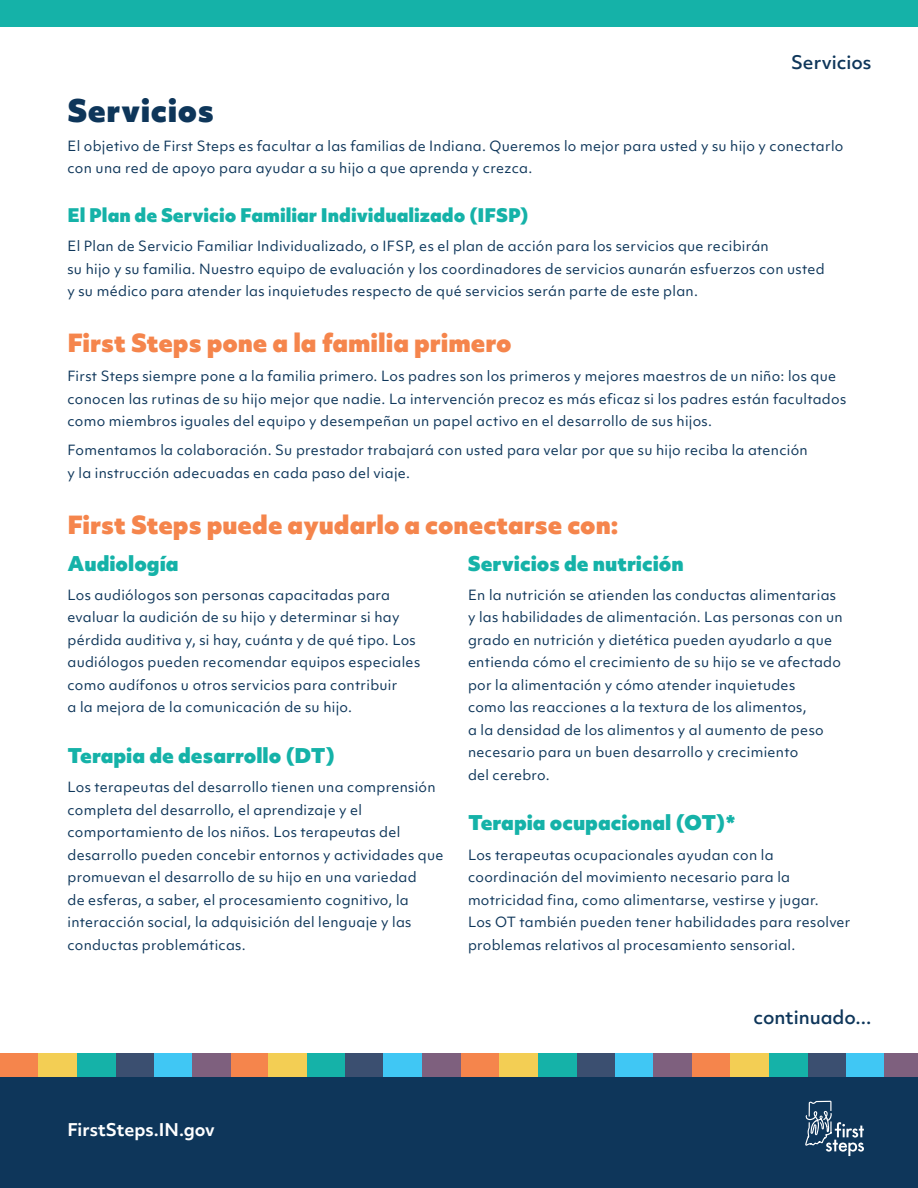
<style>
.page{position:relative;width:918px;height:1188px;background:#fff}
.page>*{position:absolute;margin:0;border:0;box-sizing:border-box;transform-origin:0 0}
.t1{font:900 30px "Objektiv Mk 2";letter-spacing:.02em;color:#0e365a}
.t2{font:900 24px "Objektiv Mk 2";color:#f5854c}
.t3{font:900 19.5px "Objektiv Mk 2";color:#15b2a8}
.t4{font:900 18px "Objektiv Mk 2";color:#15b2a8}
.t5{font:500 18px "Objektiv Mk 2";color:#0e365a}
.t6{font:700 16.8px "Objektiv Mk 2";color:#fff}
.t7{font:13.5px/22.5px "Objektiv Mk 1";letter-spacing:.02em;color:#0e365a}
</style>
<div class="page">
<div style="left:0;top:0;width:918px;height:27px;background:#15b2a8"></div>
<div style="left:0;top:1077px;width:918px;height:111px;background:#0e365a"></div>
<div style="left:807px;top:1054px;width:39px;height:23px;background:#3b4f70"></div>
<div style="left:846px;top:1054px;width:39px;height:23px;background:#40c7f4"></div>
<div style="left:692px;top:1054px;width:39px;height:23px;background:#f5854c"></div>
<div style="left:769px;top:1054px;width:39px;height:23px;background:#15b2a8"></div>
<div style="left:884px;top:1054px;width:34px;height:23px;background:#7e607e"></div>
<div style="left:730px;top:1054px;width:39px;height:23px;background:#f3ce54"></div>
<div style="left:345px;top:1054px;width:39px;height:23px;background:#3b4f70"></div>
<div style="left:383px;top:1054px;width:39px;height:23px;background:#40c7f4"></div>
<div style="left:230px;top:1054px;width:38px;height:23px;background:#f5854c"></div>
<div style="left:307px;top:1054px;width:38px;height:23px;background:#15b2a8"></div>
<div style="left:422px;top:1054px;width:39px;height:23px;background:#7e607e"></div>
<div style="left:268px;top:1054px;width:39px;height:23px;background:#f3ce54"></div>
<div style="left:576px;top:1054px;width:39px;height:23px;background:#3b4f70"></div>
<div style="left:615px;top:1054px;width:39px;height:23px;background:#40c7f4"></div>
<div style="left:461px;top:1054px;width:39px;height:23px;background:#f5854c"></div>
<div style="left:538px;top:1054px;width:39px;height:23px;background:#15b2a8"></div>
<div style="left:653px;top:1054px;width:39px;height:23px;background:#7e607e"></div>
<div style="left:499px;top:1054px;width:39px;height:23px;background:#f3ce54"></div>
<div style="left:115px;top:1054px;width:39px;height:23px;background:#3b4f70"></div>
<div style="left:154px;top:1054px;width:39px;height:23px;background:#40c7f4"></div>
<div style="left:0;top:1054px;width:39px;height:23px;background:#f5854c"></div>
<div style="left:77px;top:1054px;width:39px;height:23px;background:#15b2a8"></div>
<div style="left:192px;top:1054px;width:39px;height:23px;background:#7e607e"></div>
<div style="left:38px;top:1054px;width:39px;height:23px;background:#f3ce54"></div>
<svg style="left:805px;top:1101px;width:59px;height:55px"></svg>
<h3 class="t5" style="left:791px;top:49px;width:82px">Servicios</h3>
<h2 class="t1" style="left:68px;top:88px;width:148px">Servicios</h2>
<p class="t7" style="left:68px;top:134px;width:777px">El objetivo de First Steps es facultar a las familias de Indiana. Queremos lo mejor para usted y su hijo y conectarlo con una red de apoyo para ayudar a su hijo a que aprenda y crezca.</p>
<h3 class="t4" style="left:68px;top:202px;width:463px">El Plan de Servicio Familiar Individualizado (IFSP)</h3>
<p class="t7" style="left:68px;top:235px;width:759px">El Plan de Servicio Familiar Individualizado, o IFSP, es el plan de acción para los servicios que recibirán<br>su hijo y su familia. Nuestro equipo de evaluación y los coordinadores de servicios aunarán esfuerzos con usted y su médico para atender las inquietudes respecto de qué servicios serán parte de este plan.</p>
<h2 class="t2" style="left:68px;top:325px;width:446px">First Steps pone a la familia primero</h2>
<p class="t7" style="left:68px;top:365px;width:780px">First Steps siempre pone a la familia primero. Los padres son los primeros y mejores maestros de un niño: los que conocen las rutinas de su hijo mejor que nadie. La intervención precoz es más eficaz si los padres están facultados como miembros iguales del equipo y desempeñan un papel activo en el desarrollo de sus hijos.</p>
<p class="t7" style="left:68px;top:439px;width:742px">Fomentamos la colaboración. Su prestador trabajará con usted para velar por que su hijo reciba la atención y la instrucción adecuadas en cada paso del viaje.</p>
<h2 class="t2" style="left:68px;top:507px;width:552px">First Steps puede ayudarlo a conectarse con:</h2>
<h3 class="t3" style="left:68px;top:549px;width:113px">Audiología</h3>
<p class="t7" style="left:68px;top:583px;width:324px">Los audiólogos son personas capacitadas para</p>
<p class="t7" style="left:68px;top:606px;width:334px">evaluar la audición de su hijo y determinar si hay</p>
<p class="t7" style="left:68px;top:628px;width:350px">pérdida auditiva y, si hay, cuánta y de qué tipo. Los</p>
<p class="t7" style="left:68px;top:651px;width:354px">audiólogos pueden recomendar equipos especiales</p>
<p class="t7" style="left:68px;top:673px;width:331px">como audífonos u otros servicios para contribuir</p>
<p class="t7" style="left:68px;top:696px;width:286px">a la mejora de la comunicación de su hijo.</p>
<h3 class="t3" style="left:468px;top:549px;width:217px">Servicios de nutrición</h3>
<p class="t7" style="left:468px;top:583px;width:376px">En la nutrición se atienden las conductas alimentarias y las habilidades de alimentación. Las personas con un grado en nutrición y dietética pueden ayudarlo a que entienda cómo el crecimiento de su hijo se ve afectado por la alimentación y cómo atender inquietudes<br>como las reacciones a la textura de los alimentos,<br>a la densidad de los alimentos y al aumento de peso necesario para un buen desarrollo y crecimiento<br>del cerebro.</p>
<h3 class="t3" style="left:68px;top:741px;width:269px">Terapia de desarrollo (DT)</h3>
<p class="t7" style="left:67px;top:776px;width:370px">Los terapeutas del desarrollo tienen una comprensión completa del desarrollo, el aprendizaje y el</p>
<p class="t7" style="left:67px;top:821px;width:377px">comportamiento de los niños. Los terapeutas del desarrollo pueden concebir entornos y actividades que</p>
<p class="t7" style="left:67px;top:866px;width:351px">promuevan el desarrollo de su hijo en una variedad</p>
<p class="t7" style="left:67px;top:888px;width:343px">de esferas, a saber, el procesamiento cognitivo, la</p>
<p class="t7" style="left:67px;top:911px;width:345px">interacción social, la adquisición del lenguaje y las</p>
<p class="t7" style="left:67px;top:933px;width:180px">conductas problemáticas.</p>
<h3 class="t3" style="left:468px;top:809px;width:269px">Terapia ocupacional (OT)*</h3>
<p class="t7" style="left:468px;top:843px;width:384px">Los terapeutas ocupacionales ayudan con la coordinación del movimiento necesario para la motricidad fina, como alimentarse, vestirse y jugar.<br>Los OT también pueden tener habilidades para resolver problemas relativos al procesamiento sensorial.</p>
<p class="t6" style="left:68px;top:1118px;width:149px">FirstSteps.IN.gov</p>
<p class="t5" style="left:753px;top:1005px;width:120px">continuado...</p>
</div>
